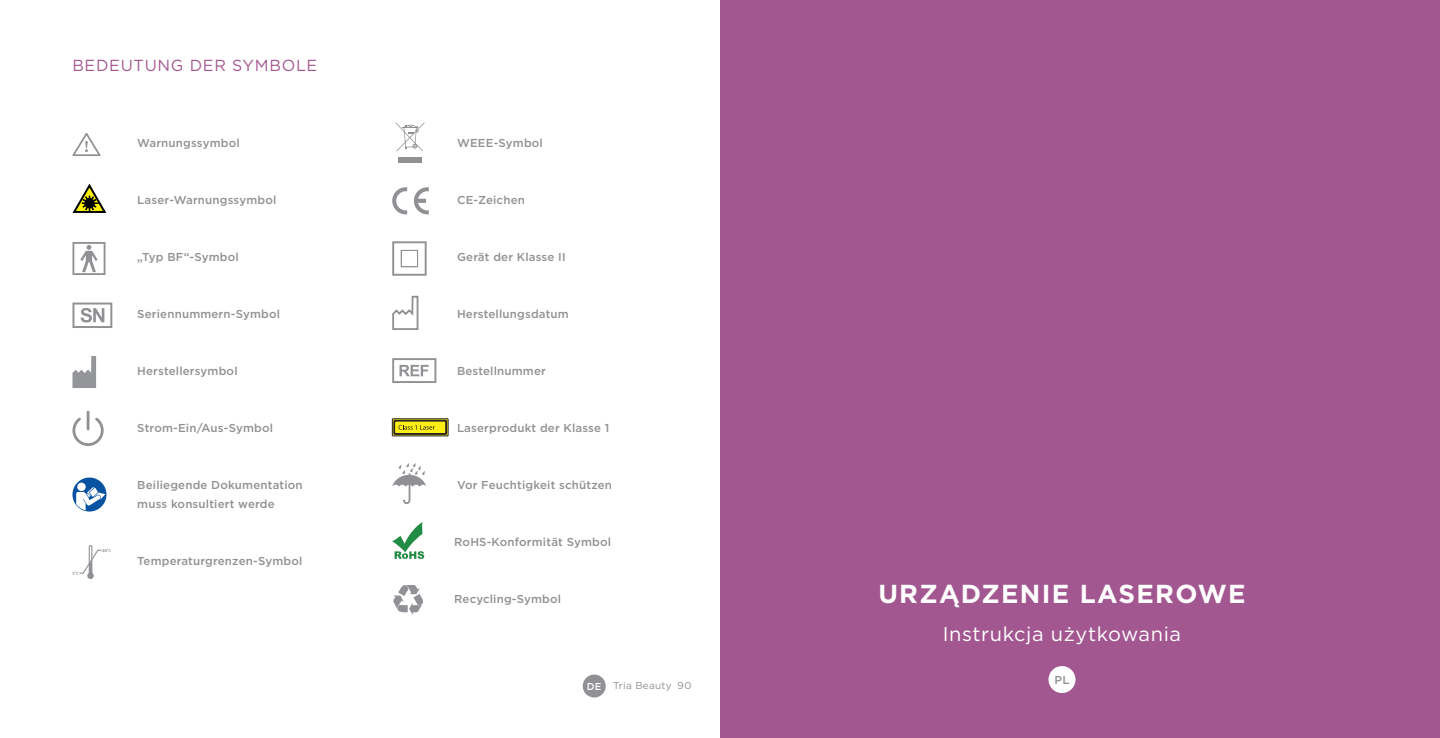
<style>
.page{position:relative;width:1440px;height:738px;background:#fff}
.page>*{position:absolute;margin:0;border:0;box-sizing:border-box;transform-origin:0 0}
.t1{font:700 26px "Gotham";letter-spacing:.05em;color:#fff}
.t2{font:20px "Gotham";letter-spacing:.03em;color:#fff}
.t3{font:16px "Gotham";letter-spacing:.045em;color:#a35790}
.t4{font:500 11.6px/19px "Gotham";letter-spacing:.015em;color:#919195}
.t5{font:10px "Gotham";letter-spacing:.025em;color:#919195}
.s1{font-weight:500;color:#fff}
.s2{font-style:inherit}
</style>
<div class="page">
<div style="left:583px;top:675px;width:23px;height:23px;background:#919195;border-radius:50%"></div>
<div style="left:720px;top:0;width:720px;height:738px;background:#a35790"></div>
<svg style="left:72px;top:133px;width:29px;height:23px"></svg>
<svg style="left:72px;top:183px;width:35px;height:30px"></svg>
<svg style="left:72px;top:242px;width:34px;height:33px"></svg>
<svg style="left:72px;top:303px;width:40px;height:25px"></svg>
<svg style="left:72px;top:410px;width:32px;height:36px"></svg>
<div style="left:72px;top:478px;width:34px;height:34px;background:#0753a1;border-radius:50%"></div>
<div style="left:77px;top:483px;width:9px;height:8px;background:#fff;border-radius:50%"></div>
<svg style="left:76px;top:487px;width:29px;height:23px"></svg>
<svg style="left:72px;top:545px;width:39px;height:34px"></svg>
<svg style="left:396px;top:122px;width:29px;height:29px"></svg>
<div style="left:398px;top:157px;width:24px;height:6px;background:#919195"></div>
<svg style="left:392px;top:187px;width:15px;height:27px"></svg>
<svg style="left:414px;top:187px;width:15px;height:27px"></svg>
<svg style="left:392px;top:241px;width:35px;height:35px"></svg>
<svg style="left:392px;top:295px;width:27px;height:35px"></svg>
<svg style="left:392px;top:358px;width:44px;height:25px"></svg>
<div style="left:392px;top:419px;width:56px;height:17px;border:1px solid #232021"></div>
<div style="left:393px;top:420px;width:54px;height:15px;border:2px solid #232021"></div>
<div style="left:395px;top:422px;width:50px;height:11px;background:#feee14"></div>
<svg style="left:399px;top:425px;width:36px;height:5px"></svg>
<div style="left:1048px;top:666px;width:28px;height:27px;background:#fff;border-radius:50%"></div>
<svg style="left:392px;top:463px;width:34px;height:41px"></svg>
<svg style="left:392px;top:522px;width:32px;height:37px"></svg>
<svg style="left:393px;top:585px;width:30px;height:30px"></svg>
<svg style="left:72px;top:356px;width:24px;height:32px"></svg>
<h3 class="t3" style="left:72px;top:55px;width:247px">BEDEUTUNG DER SYMBOLE</h3>
<p class="t4" style="left:137px;top:133px;width:104px">Warnungssymbol</p>
<p class="t4" style="left:457px;top:133px;width:87px">WEEE-Symbol</p>
<p class="t4" style="left:137px;top:190px;width:141px">Laser-Warnungssymbol</p>
<p class="t4" style="left:457px;top:190px;width:69px">CE-Zeichen</p>
<p class="t4" style="left:137px;top:247px;width:103px">„Typ BF“-Symbol</p>
<p class="t4" style="left:457px;top:247px;width:110px">Gerät der Klasse II</p>
<p class="t4" style="left:137px;top:304px;width:144px">Seriennummern-Symbol</p>
<p class="t4" style="left:457px;top:304px;width:113px">Herstellungsdatum</p>
<p class="t4" style="left:137px;top:361px;width:102px">Herstellersymbol</p>
<p class="t4" style="left:457px;top:361px;width:90px">Bestellnummer</p>
<p class="t4" style="left:137px;top:418px;width:137px">Strom-Ein/Aus-Symbol</p>
<p class="t4" style="left:457px;top:418px;width:154px">Laserprodukt der Klasse 1</p>
<p class="t4" style="left:137px;top:475px;width:167px">Beiliegende Dokumentation muss konsultiert werde</p>
<p class="t4" style="left:457px;top:475px;width:157px">Vor Feuchtigkeit schützen</p>
<p class="t4" style="left:454px;top:532px;width:158px">RoHS-Konformität Symbol</p>
<p class="t4" style="left:137px;top:551px;width:167px">Temperaturgrenzen-Symbol</p>
<p class="t4" style="left:454px;top:589px;width:108px">Recycling-Symbol</p>
<h1 class="t1" style="left:878px;top:577px;width:369px">URZĄDZENIE LASEROWE</h1>
<h2 class="t2" style="left:943px;top:621px;width:240px">Instrukcja użytkowania</h2>
<p class="t4" style="left:1054px;top:670px;width:17px">PL</p>
<p class="t5" style="left:587px;top:679px;width:106px"><span class="s1">DE</span> Tria Beauty <span class="s2">90</span></p>
</div>
